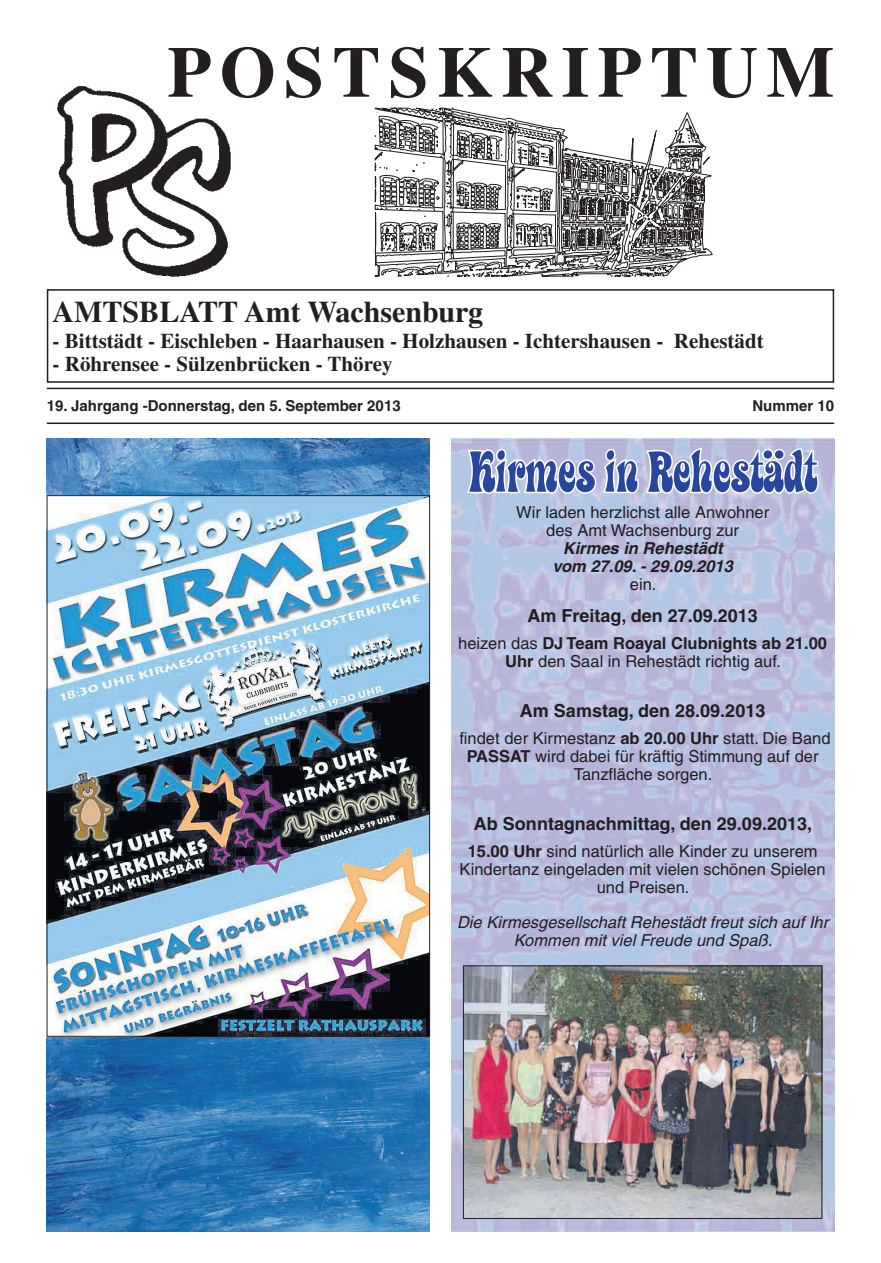
<style>
.page{position:relative;width:881px;height:1263px;background:#fff}
.page>*{position:absolute;margin:0;border:0;box-sizing:border-box;transform-origin:0 0}
.t1{font:700 72px "Times LT";letter-spacing:.115em;color:#231f20}
.t2{font:54px "Ziggy ITC";color:#28469d}
.t3{font:700 30px "Times LT";color:#231f20}
.t4{font:700 21px "Times LT";color:#231f20}
.t5{font:700 18px "Helvetica LT";color:#231f20}
.t6{font:16.5px/18px "Helvetica LT";color:#231f20;text-align:center}
.t7{font:italic 16.5px/18px "Helvetica LT";color:#231f20;text-align:center}
.t8{font:italic 700 16.5px/18px "Helvetica LT";color:#231f20;text-align:center}
.t9{font:700 15px "Helvetica LT";color:#231f20}
.s1{font-weight:700}
</style>
<div class="page">
<img style="left:451px;top:439px;width:382px;height:792px">
<img style="left:47px;top:439px;width:382px;height:792px">
<hr style="left:47px;top:422px;width:786px;height:2px;background:#231f20">
<hr style="left:47px;top:388px;width:786px;height:1px;background:#231f20">
<div style="left:47px;top:289px;width:786px;height:94px;border:2px solid #231f20"></div>
<svg style="left:374px;top:107px;width:339px;height:170px"></svg>
<img style="left:53px;top:86px;width:195px;height:206px">
<img style="left:49px;top:497px;width:378px;height:537px">
<svg style="left:464px;top:438px;width:355px;height:64px"></svg>
<img style="left:465px;top:968px;width:354px;height:249px">
<div style="left:463px;top:966px;width:358px;height:253px;border:1px solid #231f20"></div>
<h1 class="t1" style="left:167px;top:30px;width:668px">POSTSKRIPTUM</h1>
<h3 class="t3" style="left:53px;top:294px;width:432px">AMTSBLATT Amt Wachsenburg</h3>
<p class="t4" style="left:53px;top:328px;width:712px">- Bittstädt - Eischleben - Haarhausen - Holzhausen - Ichtershausen - Rehestädt</p>
<p class="t4" style="left:53px;top:351px;width:341px">- Röhrensee - Sülzenbrücken - Thörey</p>
<p class="t9" style="left:47px;top:397px;width:355px">19. Jahrgang -Donnerstag, den 5. September 2013</p>
<p class="t9" style="left:752px;top:397px;width:83px">Nummer 10</p>
<h2 class="t2" style="left:468px;top:438px;width:350px">Kirmes in Rehestädt</h2>
<p class="t6" style="left:516px;top:503px;width:254px">Wir laden herzlichst alle Anwohner des Amt Wachsenburg zur</p>
<p class="t8" style="left:552px;top:539px;width:182px">Kirmes in Rehestädt vom 27.09. - 29.09.2013</p>
<p class="t6" style="left:629px;top:575px;width:28px">ein.</p>
<p class="t5" style="left:527px;top:605px;width:232px">Am Freitag, den 27.09.2013</p>
<p class="t6" style="left:458px;top:634px;width:370px">heizen das <span class="s1">DJ Team Roayal Clubnights ab 21.00<br>Uhr</span> den Saal in Rehestädt richtig auf.</p>
<p class="t5" style="left:519px;top:700px;width:247px">Am Samstag, den 28.09.2013</p>
<p class="t6" style="left:459px;top:729px;width:372px">findet der Kirmestanz <span class="s1">ab 20.00 Uhr</span> statt. Die Band<br><span class="s1">PASSAT</span> wird dabei für kräftig Stimmung auf der<br>Tanzfläche sorgen.</p>
<p class="t5" style="left:473px;top:813px;width:339px">Ab Sonntagnachmittag, den 29.09.2013,</p>
<p class="t6" style="left:459px;top:842px;width:367px"><span class="s1">15.00 Uhr</span> sind natürlich alle Kinder zu unserem<br>Kindertanz eingeladen mit vielen schönen Spielen und Preisen.</p>
<p class="t7" style="left:457px;top:914px;width:372px">Die Kirmesgesellschaft Rehestädt freut sich auf Ihr<br>Kommen mit viel Freude und Spaß.</p>
</div>
